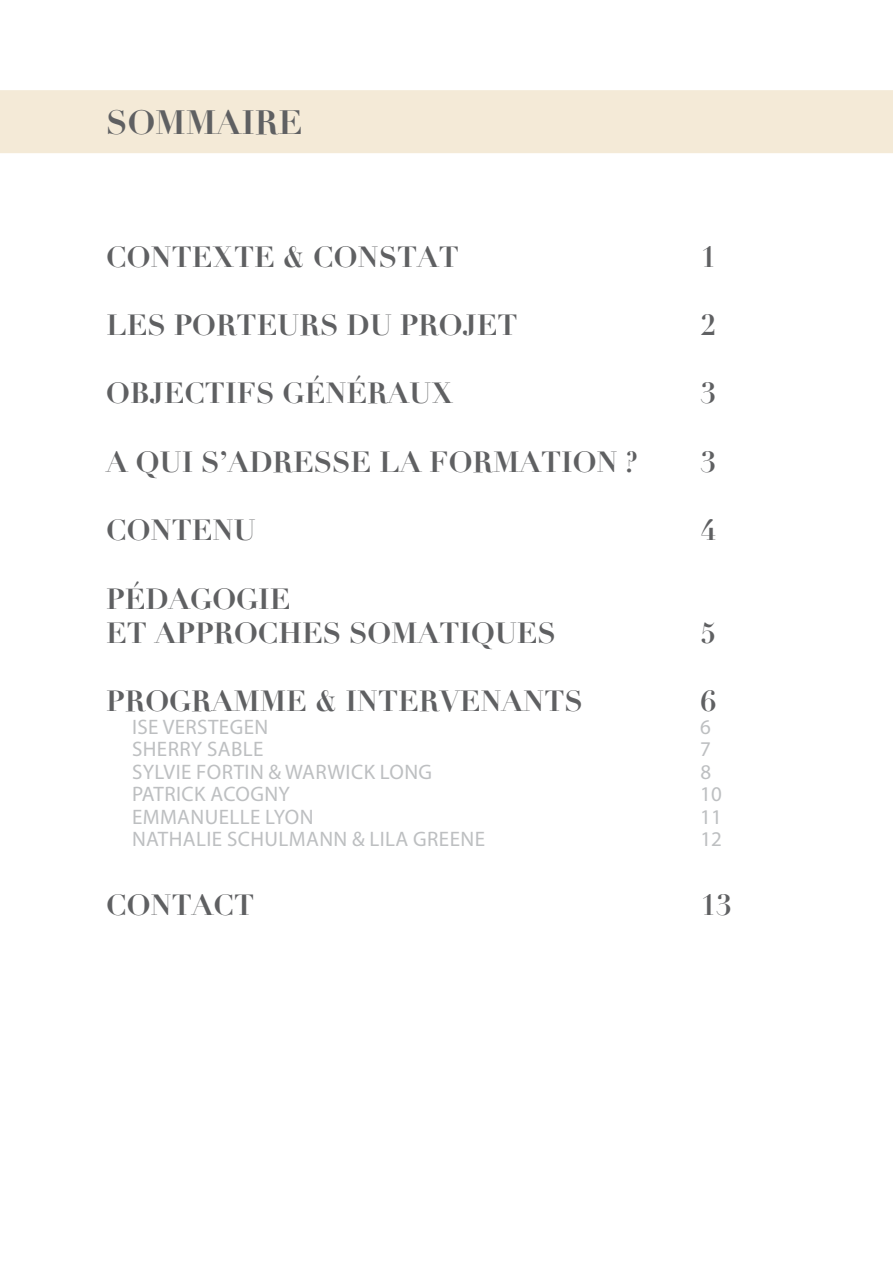
<style>
.page{position:relative;width:893px;height:1263px;background:#fff}
.page>*{position:absolute;margin:0;border:0;box-sizing:border-box;transform-origin:0 0}
.t1{font:700 33px "Didot";color:#5f6062}
.t2{font:700 28.5px/34.2px "Didot";color:#5f6062}
.t3{font:21px "Myriad Pro";letter-spacing:.02em;color:#bdbfc1}
</style>
<div class="page">
<div style="left:0;top:90px;width:893px;height:63px;background:#f4ead7"></div>
<p class="t1" style="left:106px;top:102px;width:198px">SOMMAIRE</p>
<p class="t2" style="left:106px;top:240px;width:354px">CONTEXTE &amp; CONSTAT</p>
<p class="t2" style="left:700px;top:240px;width:17px">1</p>
<p class="t2" style="left:106px;top:308px;width:413px">LES PORTEURS DU PROJET</p>
<p class="t2" style="left:700px;top:308px;width:17px">2</p>
<p class="t2" style="left:106px;top:377px;width:348px">OBJECTIFS GÉNÉRAUX</p>
<p class="t2" style="left:700px;top:377px;width:17px">3</p>
<p class="t2" style="left:106px;top:445px;width:533px">A QUI S’ADRESSE LA FORMATION ?</p>
<p class="t2" style="left:700px;top:445px;width:17px">3</p>
<p class="t2" style="left:106px;top:513px;width:151px">CONTENU</p>
<p class="t2" style="left:700px;top:513px;width:17px">4</p>
<p class="t2" style="left:106px;top:582px;width:451px">PÉDAGOGIE<br>ET APPROCHES SOMATIQUES</p>
<p class="t2" style="left:700px;top:616px;width:17px">5</p>
<p class="t2" style="left:106px;top:684px;width:24px">PROGRAMME</p>
<p class="t2" style="left:315px;top:684px;width:270px">&amp; INTERVENANTS</p>
<p class="t2" style="left:700px;top:684px;width:17px">6</p>
<p class="t3" style="left:132px;top:714px;width:138px">ISE VERSTEGEN</p>
<p class="t3" style="left:700px;top:714px;width:12px">6</p>
<p class="t3" style="left:132px;top:736px;width:133px">SHERRY SABLE</p>
<p class="t3" style="left:700px;top:736px;width:12px">7</p>
<p class="t3" style="left:132px;top:759px;width:302px">SYLVIE FORTIN &amp; WARWICK LONG</p>
<p class="t3" style="left:700px;top:759px;width:12px">8</p>
<p class="t3" style="left:132px;top:781px;width:159px">PATRICK ACOGNY</p>
<p class="t3" style="left:700px;top:781px;width:23px">10</p>
<p class="t3" style="left:132px;top:804px;width:183px">EMMANUELLE LYON</p>
<p class="t3" style="left:700px;top:804px;width:23px">11</p>
<p class="t3" style="left:132px;top:826px;width:354px">NATHALIE SCHULMANN &amp; LILA GREENE</p>
<p class="t3" style="left:700px;top:826px;width:23px">12</p>
<p class="t2" style="left:106px;top:888px;width:35px">CONTACT</p>
<p class="t2" style="left:700px;top:888px;width:33px">13</p>
</div>
